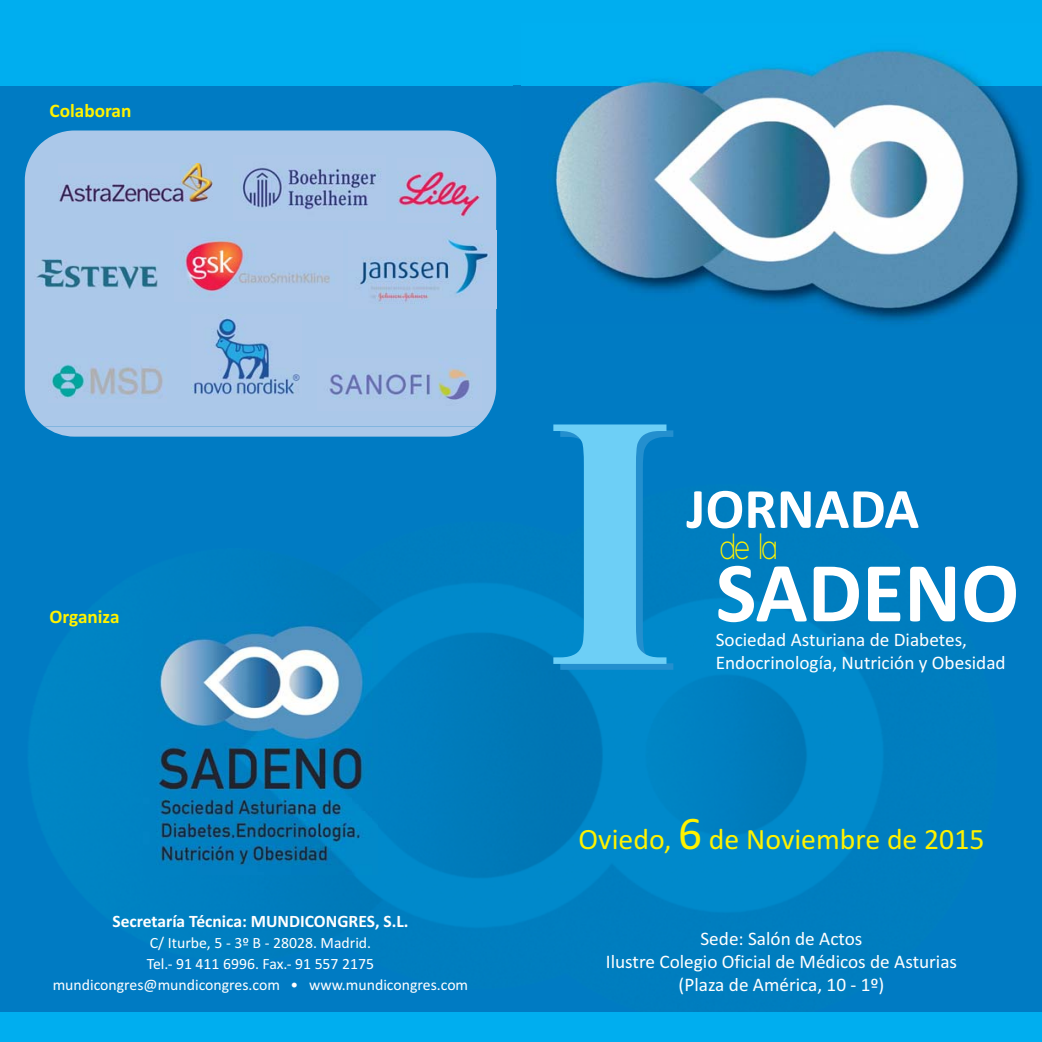
<style>
.page{position:relative;width:1042px;height:1042px;background:#007bc3}
.page>*{position:absolute;margin:0;border:0;box-sizing:border-box;transform-origin:0 0}
.t1{font:700 86.27px "Calibri";color:#fff}
.t2{font:700 57.57px "Calibri";color:#fff}
.t3{font:100 43.93px "Asenine";color:#fff200}
.t4{font:29.75px "Calibri";color:#fff200}
.t5{font:19.25px/23.1px "Calibri";color:#fff;text-align:center}
.t6{font:700 19.25px "Calibri";color:#fff200}
.t7{font:700 17.5px "Calibri";color:#fff}
.t8{font:15.75px/21px "Calibri";color:#fff;text-align:center}
.s1{font-size:47.25px}
</style>
<div class="page">
<img style="left:29px;top:431px;width:854px;height:501px">
<img style="left:143px;top:623px;width:235px;height:251px">
<div style="left:0;top:0;width:1042px;height:85px;background:#00aeef"></div>
<svg style="left:553px;top:424px;width:120px;height:246px"></svg>
<div style="left:0;top:1012px;width:1042px;height:30px;background:#00aeef"></div>
<div style="left:25px;top:130px;width:471px;height:296px;background:#abc8e9"></div>
<img style="left:44px;top:426px;width:433px;height:11px">
<img style="left:234px;top:155px;width:151px;height:66px">
<img style="left:174px;top:231px;width:168px;height:70px">
<img style="left:348px;top:230px;width:149px;height:78px">
<img style="left:318px;top:359px;width:163px;height:51px">
<img style="left:397px;top:158px;width:85px;height:64px">
<img style="left:521px;top:50px;width:521px;height:274px">
<img style="left:48px;top:359px;width:118px;height:44px">
<img style="left:59px;top:164px;width:153px;height:38px">
<img style="left:191px;top:315px;width:111px;height:82px">
<img style="left:35px;top:259px;width:124px;height:30px">
<p class="t6" style="left:50px;top:104px;width:83px">Colaboran</p>
<p class="t6" style="left:50px;top:609px;width:71px">Organiza</p>
<p class="t7" style="left:112px;top:915px;width:297px">Secretaría Técnica: MUNDICONGRES, S.L.</p>
<p class="t8" style="left:53px;top:933px;width:417px">C/ Iturbe, 5 ‐ 3º B ‐ 28028. Madrid.<br>Tel.‐ 91 411 6996. Fax.‐ 91 557 2175 mundicongres@mundicongres.com • www.mundicongres.com</p>
<h2 class="t2" style="left:686px;top:489px;width:234px">JORNADA</h2>
<h3 class="t3" style="left:720px;top:518px;width:58px">de la</h3>
<h1 class="t1" style="left:716px;top:563px;width:305px">SADENO</h1>
<p class="t5" style="left:716px;top:630px;width:291px;text-align:left">Sociedad Asturiana de Diabetes,<br>Endocrinología, Nutrición y Obesidad</p>
<h3 class="t4" style="left:578px;top:829px;width:407px">Oviedo, <span class="s1">6</span> de Noviembre de 2015</h3>
<p class="t5" style="left:606px;top:929px;width:353px">Sede: Salón de Actos<br>Ilustre Colegio Oficial de Médicos de Asturias (Plaza de América, 10 ‐ 1º)</p>
</div>
